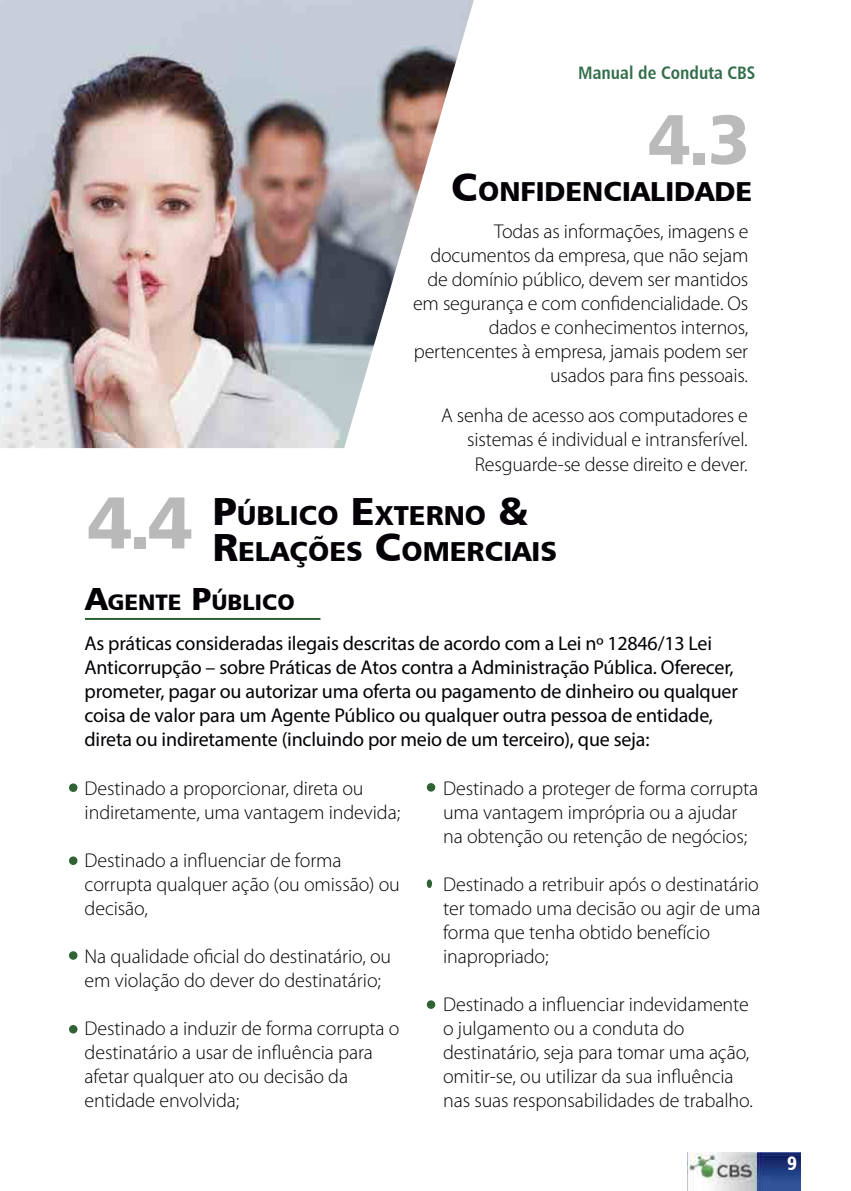
<style>
.page{position:relative;width:851px;height:1191px;background:#fff}
.page>*{position:absolute;margin:0;border:0;box-sizing:border-box;transform-origin:0 0}
.t1{font:73.4px "Humanist 777 BT Black B";color:#b9b9b9}
.t2{font:27.4px/36px "Humanist 777 BT Black B";color:#040006}
.t3{font:22.4px "Humanist 777 BT Black B";color:#040006}
.t4{font:300 20px/24px "Myriad Pro";letter-spacing:-.005em;color:#040006}
.t5{font:20px/24px "Myriad Pro";letter-spacing:-.01em;color:#040006}
.t6{font:19.2px "Humanist 777 BT Black Condensed B";color:#fff}
.t7{font:18px "Humanist 777 BT Bold Condensed B";color:#336e4b}
.s1{font-size:39.2px}
.s2{font-size:32px}
</style>
<div class="page">
<img style="left:687px;top:1152px;width:113px;height:39px">
<img style="left:0;top:0;width:474px;height:448px">
<svg style="left:649px;top:115px;width:40px;height:49px"></svg>
<div style="left:693px;top:153px;width:11px;height:11px;background:#bababa"></div>
<svg style="left:711px;top:115px;width:34px;height:50px"></svg>
<div style="left:427px;top:784px;width:7px;height:6px;background:#306233;border-radius:50%"></div>
<div style="left:426px;top:783px;width:9px;height:8px;border:2px solid #306233;border-radius:50%"></div>
<div style="left:426px;top:879px;width:6px;height:9px;border:2px solid #306233;border-radius:50%"></div>
<div style="left:427px;top:1001px;width:7px;height:7px;background:#306233;border-radius:50%"></div>
<div style="left:426px;top:1000px;width:9px;height:9px;border:2px solid #306233;border-radius:50%"></div>
<hr style="left:85px;top:618px;width:235px;height:2px;background:#306233">
<div style="left:70px;top:784px;width:6px;height:7px;background:#306233;border-radius:50%"></div>
<div style="left:69px;top:783px;width:8px;height:9px;border:2px solid #306233;border-radius:50%"></div>
<div style="left:70px;top:857px;width:6px;height:7px;background:#306233;border-radius:50%"></div>
<div style="left:69px;top:856px;width:8px;height:9px;border:2px solid #306233;border-radius:50%"></div>
<div style="left:69px;top:951px;width:8px;height:8px;border:2px solid #306233;border-radius:50%"></div>
<div style="left:69px;top:1025px;width:8px;height:8px;border:2px solid #306233;border-radius:50%"></div>
<p class="t7" style="left:578px;top:62px;width:178px">Manual de Conduta CBS</p>
<h2 class="t2" style="left:451px;top:173px;width:302px"><span class="s1">C</span>ONFIDENCIALIDADE</h2>
<h1 class="t1" style="left:87px;top:475px;width:107px">4.4</h1>
<p class="t4" style="left:413px;top:220px;width:337px;text-align:right">Todas as informações, imagens e documentos da empresa, que não sejam de domínio público, devem ser mantidos em segurança e com confidencialidade. Os dados e conhecimentos internos, pertencentes à empresa, jamais podem ser usados para fins pessoais.</p>
<p class="t4" style="left:441px;top:404px;width:308px;text-align:right">A senha de acesso aos computadores e sistemas é individual e intransferível.<br>Resguarde-se desse direito e dever.</p>
<h2 class="t2" style="left:212px;top:497px;width:346px"><span class="s1">P</span>ÚBLICO <span class="s1">E</span>XTERNO <span class="s1">&amp;<br>R</span>ELAÇÕES <span class="s1">C</span>OMERCIAIS</h2>
<p class="t3" style="left:85px;top:587px;width:211px"><span class="s2">A</span>GENTE <span class="s2">P</span>ÚBLICO</p>
<p class="t5" style="left:84px;top:631px;width:654px">As práticas consideradas ilegais descritas de acordo com a Lei nº 12846/13 Lei Anticorrupção – sobre Práticas de Atos contra a Administração Pública. Oferecer, prometer, pagar ou autorizar uma oferta ou pagamento de dinheiro ou qualquer coisa de valor para um Agente Público ou qualquer outra pessoa de entidade, direta ou indiretamente (incluindo por meio de um terceiro), que seja:</p>
<p class="t4" style="left:85px;top:776px;width:317px">Destinado a proporcionar, direta ou indiretamente, uma vantagem indevida;</p>
<p class="t4" style="left:85px;top:848px;width:317px">Destinado a influenciar de forma corrupta qualquer ação (ou omissão) ou decisão,</p>
<p class="t4" style="left:85px;top:944px;width:308px">Na qualidade oficial do destinatário, ou em violação do dever do destinatário;</p>
<p class="t4" style="left:85px;top:1016px;width:316px">Destinado a induzir de forma corrupta o destinatário a usar de influência para afetar qualquer ato ou decisão da entidade envolvida;</p>
<p class="t4" style="left:443px;top:776px;width:316px">Destinado a proteger de forma corrupta uma vantagem imprópria ou a ajudar na obtenção ou retenção de negócios;</p>
<p class="t4" style="left:443px;top:872px;width:319px">Destinado a retribuir após o destinatário ter tomado uma decisão ou agir de uma forma que tenha obtido benefício inapropriado;</p>
<p class="t4" style="left:443px;top:992px;width:311px">Destinado a influenciar indevidamente o julgamento ou a conduta do destinatário, seja para tomar uma ação, omitir-se, ou utilizar da sua influência nas suas responsabilidades de trabalho.</p>
<p class="t6" style="left:787px;top:1151px;width:12px">9</p>
</div>
